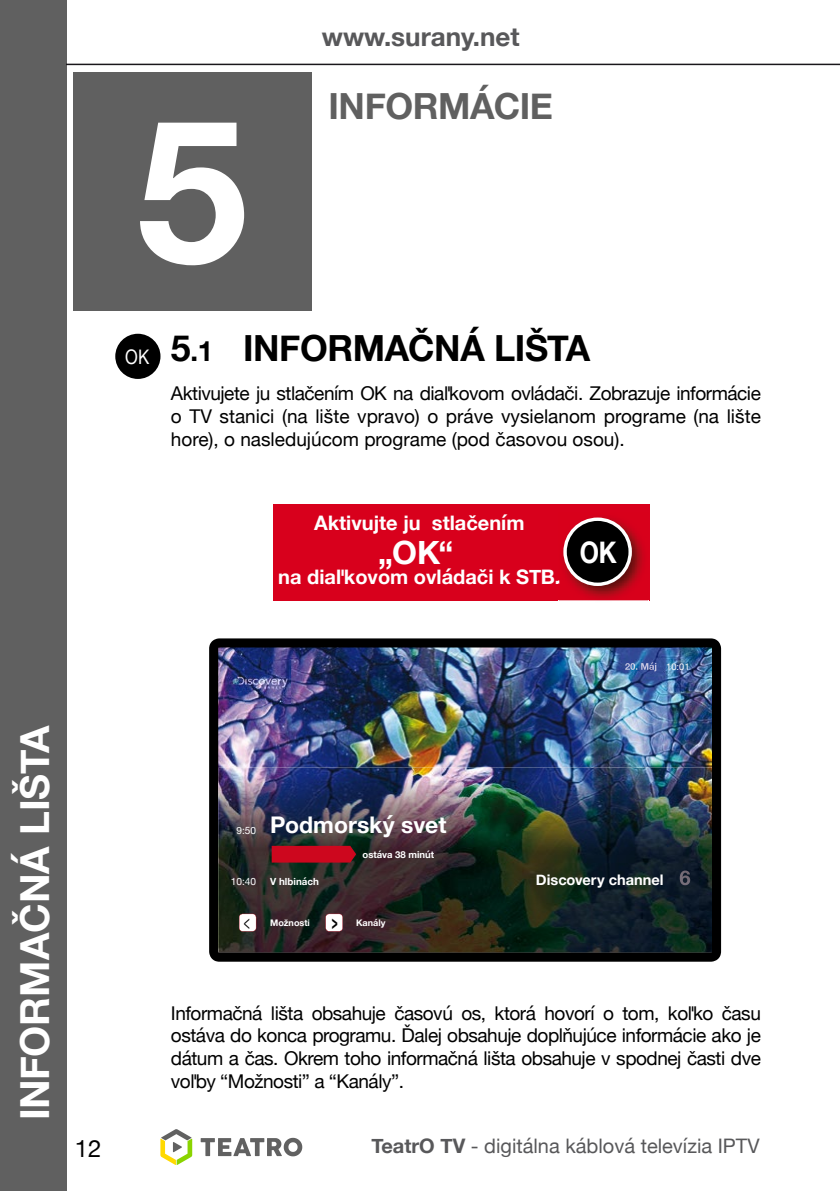
<style>
.page{position:relative;width:840px;height:1191px;background:#fff}
.page>*{position:absolute;margin:0;border:0;box-sizing:border-box;transform-origin:0 0}
.t1{font:700 200px "Helvetica Neue";color:#fff}
.t2{font:700 40px "Helvetica Neue";color:#fff}
.t3{font:700 36px "Helvetica Neue";letter-spacing:-.01em;color:#000}
.t4{font:700 36px "Helvetica Neue";letter-spacing:-.01em;color:#606060}
.t5{font:700 32px "Helvetica Neue";color:#fff}
.t6{font:700 29.6px "Helvetica Neue";color:#fff;scale:.83 1}
.t7{font:700 26px "Helvetica Neue";color:#58585a}
.t8{font:24px "Helvetica Neue";color:#000}
.t9{font:700 23px "Helvetica Neue";color:#fff}
.t10{font:20.2px "Helvetica Neue";color:#000;scale:.5 1}
.t11{font:700 20px "Helvetica Neue";color:#fff}
.t12{font:20px "Helvetica Neue";color:#58585a}
.t13{font:20px "Helvetica Neue";color:#fff;scale:.83 1}
.t14{font:19px/22.8px "Helvetica Neue";letter-spacing:-.02em;color:#000;text-align:justify}
.t15{font:700 14.6px "Helvetica Neue";color:#fff}
.t16{font:10px "Helvetica Neue";color:#fff}
.t17{font:700 9.8px "Helvetica Neue";color:#fff}
.t18{font:700 9.6px "Helvetica Neue";color:#fff}
.t19{font:9.4px "Helvetica Neue";color:#fff}
.t20{font:700 9px "Helvetica Neue";color:#fff}
.s1{font-size:28px}
.s2{font-weight:700}
</style>
<div class="page">
<div style="left:0;top:0;width:67px;height:1191px;background:#606060"></div>
<div style="left:73px;top:72px;width:238px;height:238px;background:#606060"></div>
<img style="left:209px;top:638px;width:511px;height:323px">
<img style="left:218px;top:767px;width:493px;height:188px">
<svg style="left:239px;top:913px;width:17px;height:18px"></svg>
<svg style="left:271px;top:846px;width:85px;height:16px"></svg>
<img style="left:679px;top:870px;width:10px;height:15px">
<img style="left:624px;top:662px;width:32px;height:9px">
<img style="left:229px;top:661px;width:61px;height:42px">
<div style="left:115px;top:334px;width:45px;height:45px;background:#000;border-radius:50%"></div>
<div style="left:273px;top:504px;width:375px;height:96px;background:#d8001c"></div>
<img style="left:558px;top:528px;width:89px;height:73px">
<svg style="left:558px;top:517px;width:73px;height:69px"></svg>
<hr style="left:66px;top:64px;width:773px;height:1px;background:#1a171b">
<svg style="left:200px;top:1137px;width:102px;height:19px"></svg>
<svg style="left:160px;top:1129px;width:32px;height:36px"></svg>
<svg style="left:325px;top:913px;width:17px;height:18px"></svg>
<h3 class="t7" style="left:322px;top:17px;width:199px">www.surany.net</h3>
<h1 class="t1" style="left:136px;top:34px;width:113px">5</h1>
<h3 class="t4" style="left:328px;top:78px;width:226px">INFORMÁCIE</h3>
<p class="t13" style="left:125px;top:342px;width:30px">OK</p>
<h3 class="t3" style="left:171px;top:320px;width:420px">5<span class="s1">.1</span> INFORMAČNÁ LIŠTA</h3>
<p class="t14" style="left:171px;top:383px;width:591px">Aktivujete ju stlačením OK na diaľkovom ovládači. Zobrazuje informácie o TV stanici (na lište vpravo) o práve vysielanom programe (na lište hore), o nasledujúcom programe (pod časovou osou).</p>
<p class="t11" style="left:314px;top:507px;width:211px">Aktivujte ju stlačením</p>
<h3 class="t5" style="left:378px;top:527px;width:77px">„OK“</h3>
<p class="t11" style="left:278px;top:561px;width:283px">na diaľkovom ovládači k STB.</p>
<h3 class="t6" style="left:579px;top:529px;width:46px">OK</h3>
<h2 class="t2" style="left:4px;top:1120px;width:396px;rotate:-90deg">INFORMAČNÁ LIŠTA</h2>
<p class="t8" style="left:75px;top:1131px;width:28px">12</p>
<p class="t16" style="left:236px;top:822px;width:21px">9:50</p>
<p class="t9" style="left:270px;top:807px;width:178px">Podmorský svet</p>
<p class="t18" style="left:362px;top:847px;width:73px">ostáva 38 minút</p>
<p class="t19" style="left:665px;top:659px;width:25px">10:01</p>
<p class="t16" style="left:231px;top:874px;width:27px">10:40</p>
<p class="t17" style="left:270px;top:874px;width:50px">V hlbinách</p>
<p class="t15" style="left:535px;top:868px;width:129px">Discovery channel</p>
<p class="t10" style="left:244px;top:907px;width:14px">&lt;</p>
<p class="t20" style="left:270px;top:915px;width:41px">Možnosti</p>
<p class="t20" style="left:356px;top:915px;width:31px">Kanály</p>
<p class="t14" style="left:171px;top:1002px;width:591px">Informačná lišta obsahuje časovú os, ktorá hovorí o tom, koľko času ostáva do konca programu. Ďalej obsahuje doplňujúce informácie ako je dátum a čas. Okrem toho informačná lišta obsahuje v spodnej časti dve voľby “Možnosti” a “Kanály”.</p>
<p class="t12" style="left:371px;top:1131px;width:389px"><span class="s2">TeatrO TV</span> - digitálna káblová televízia IPTV</p>
</div>
